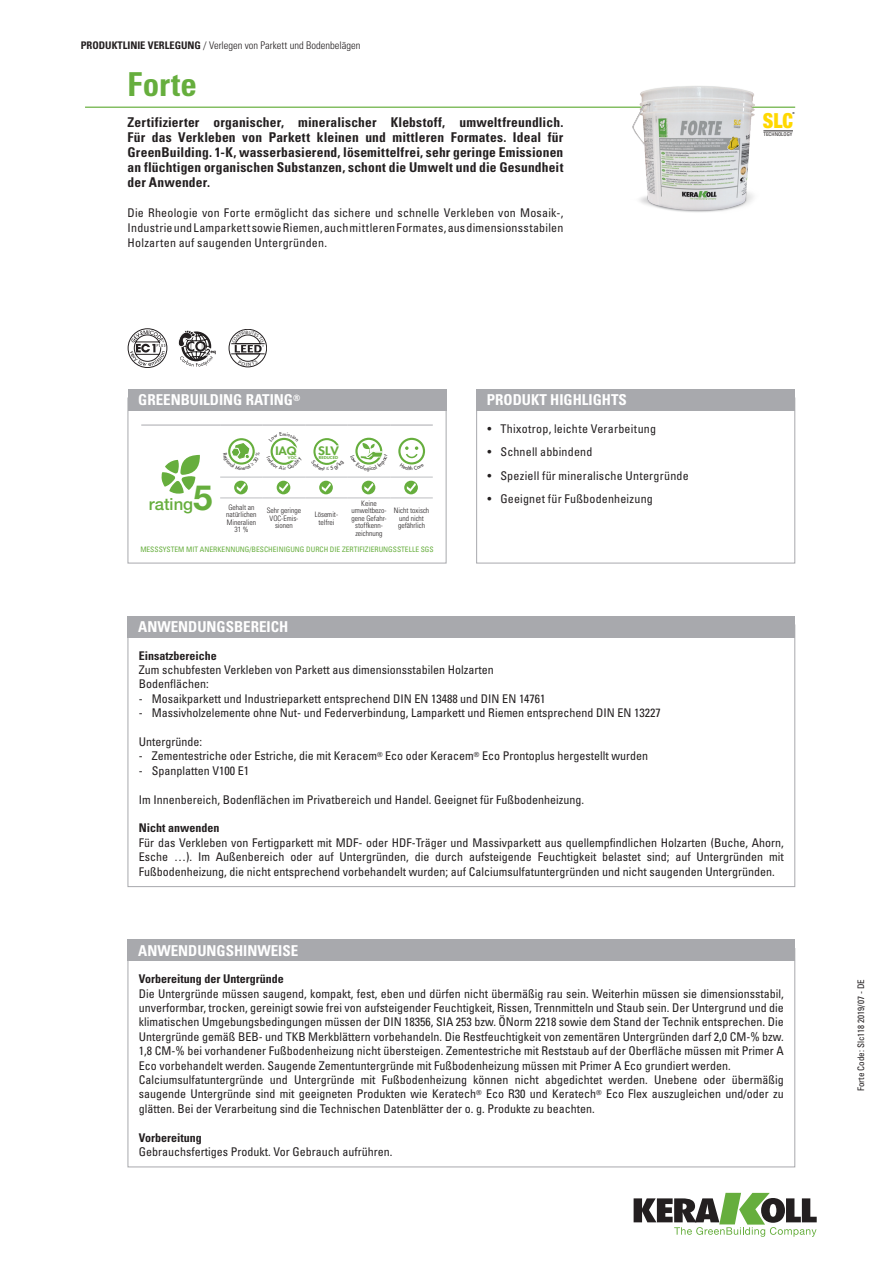
<style>
.page{position:relative;width:893px;height:1263px;background:#fff}
.page>*{position:absolute;margin:0;border:0;box-sizing:border-box;transform-origin:0 0}
.notag_nome_prod{font:700 condensed 33px "Univers LT Std";letter-spacing:.01em;color:#66ae3d}
.t1{font:900 condensed 20.85px "Helvetica Neue LT Std";color:#ffd801;scale:.95 1}
.t2{font:500 16.65px "Helvetica Neue LT Std";color:#66ae3d}
.titolo_box{font:700 condensed 15px "Univers LT Std";color:#fff}
.descr_prod_1{font:700 condensed 13.5px/15px "Univers LT Std";letter-spacing:.015em;color:#231f20;text-align:justify}
.eco_testo_box{font:condensed 12px/14.4px "Univers LT Std";color:#231f20;text-align:justify}
.testo{font:condensed 12px/14.4px "Univers LT Std";color:#231f20;text-align:justify}
.descr_prod_2{font:condensed 12px/15px "Univers LT Std";letter-spacing:.02em;color:#231f20;text-align:justify}
.eco_testo_box-2{font:condensed 12px "Univers LT Std";letter-spacing:.02em;color:#231f20}
.eco_testo_box-3{font:700 condensed 12px "Univers LT Std";color:#231f20}
.testo-2{font:700 condensed 12px "Univers LT Std";color:#231f20}
.t3{font:800 11.4px "Futura Std";color:#66ae3d;scale:1.15 1}
.t4{font:800 11.1px "Futura Std";color:#66ae3d;scale:1.11 1}
.titolo_sezioni{font:300 condensed 10.5px "Univers LT Std";color:#231f20}
.notag_eco_codice_sc{font:condensed 9px "Univers LT Std";color:#231f20}
.contenuto_rating{font:300 condensed 7.5px/7.5px "Univers LT Std";color:#231f20;text-align:center}
.attestato_sgs{font:condensed 7.5px "Univers LT Std";color:#66ae3d}
.t5{font:condensed 5.25px "Univers LT Std";color:#231f20}
.t6{font:800 3.9px "Futura Std";color:#66ae3d;scale:1.2 1}
.t7{font:800 3.9px "Futura Std";color:#66ae3d;scale:1.11 1}
.t8{font:500 condensed 2.85px "Helvetica Neue LT Std";color:#231f20}
.s1{font-weight:700}
.s2{font-weight:700;font-size:34.8px}
.s3{font-size:11.4px}
</style>
<div class="page">
<svg style="left:634px;top:1193px;width:183px;height:44px"></svg>
<hr style="left:85px;top:107px;width:710px;height:1px;background:#66ae3d">
<div style="left:476px;top:398px;width:319px;height:165px;border:1px solid #a8a9ad"></div>
<div style="left:128px;top:398px;width:318px;height:165px;border:1px solid #a8a9ad"></div>
<div style="left:128px;top:389px;width:318px;height:21px;background:#a8a9ad"></div>
<div style="left:476px;top:389px;width:319px;height:21px;background:#a8a9ad"></div>
<img style="left:622px;top:86px;width:144px;height:126px">
<svg style="left:128px;top:328px;width:39px;height:40px"></svg>
<div style="left:229px;top:329px;width:38px;height:38px;border:1px solid #231f20;border-radius:50%"></div>
<hr style="left:231px;top:354px;width:34px;height:1px;background:#231f20">
<hr style="left:231px;top:343px;width:34px;height:1px;background:#231f20">
<div style="left:128px;top:616px;width:667px;height:21px;background:#a8a9ad"></div>
<div style="left:128px;top:940px;width:667px;height:21px;background:#a8a9ad"></div>
<svg style="left:178px;top:330px;width:38px;height:37px"></svg>
<hr style="left:220px;top:477px;width:43px;height:1px;background:#bcbdc0">
<hr style="left:263px;top:477px;width:42px;height:1px;background:#bcbdc0">
<hr style="left:305px;top:477px;width:43px;height:1px;background:#bcbdc0">
<hr style="left:348px;top:477px;width:42px;height:1px;background:#bcbdc0">
<hr style="left:390px;top:477px;width:43px;height:1px;background:#bcbdc0">
<hr style="left:220px;top:498px;width:43px;height:1px;background:#bcbdc0">
<hr style="left:263px;top:498px;width:42px;height:1px;background:#bcbdc0">
<hr style="left:305px;top:498px;width:43px;height:1px;background:#bcbdc0">
<hr style="left:348px;top:498px;width:42px;height:1px;background:#bcbdc0">
<hr style="left:390px;top:498px;width:43px;height:1px;background:#bcbdc0">
<hr style="left:141px;top:425px;width:79px;height:1px;background:#a8a9ad">
<hr style="left:220px;top:425px;width:43px;height:1px;background:#a8a9ad">
<hr style="left:263px;top:425px;width:42px;height:1px;background:#a8a9ad">
<hr style="left:305px;top:425px;width:43px;height:1px;background:#a8a9ad">
<hr style="left:348px;top:425px;width:42px;height:1px;background:#a8a9ad">
<hr style="left:390px;top:425px;width:43px;height:1px;background:#a8a9ad">
<svg style="left:161px;top:455px;width:39px;height:39px"></svg>
<div style="left:228px;top:438px;width:27px;height:27px;border:2px solid #66ae3d;border-radius:50%"></div>
<div style="left:355px;top:438px;width:27px;height:27px;border:2px solid #66ae3d;border-radius:50%"></div>
<div style="left:398px;top:438px;width:27px;height:26px;border:2px solid #66ae3d;border-radius:50%"></div>
<svg style="left:234px;top:481px;width:14px;height:13px"></svg>
<svg style="left:237px;top:483px;width:9px;height:9px"></svg>
<svg style="left:277px;top:481px;width:13px;height:13px"></svg>
<svg style="left:279px;top:483px;width:9px;height:9px"></svg>
<svg style="left:319px;top:481px;width:14px;height:13px"></svg>
<svg style="left:322px;top:483px;width:9px;height:9px"></svg>
<svg style="left:362px;top:481px;width:13px;height:13px"></svg>
<svg style="left:364px;top:483px;width:9px;height:9px"></svg>
<svg style="left:404px;top:481px;width:14px;height:13px"></svg>
<svg style="left:407px;top:483px;width:9px;height:9px"></svg>
<hr style="left:763px;top:131px;width:30px;height:1px;background:#231f20">
<svg style="left:232px;top:330px;width:32px;height:36px"></svg>
<svg style="left:228px;top:442px;width:27px;height:23px"></svg>
<svg style="left:270px;top:437px;width:28px;height:28px"></svg>
<svg style="left:313px;top:438px;width:26px;height:27px"></svg>
<svg style="left:355px;top:443px;width:28px;height:22px"></svg>
<svg style="left:400px;top:446px;width:24px;height:19px"></svg>
<p class="titolo_sezioni" style="left:81px;top:39px;width:281px"><span class="s1">PRODUKTLINIE VERLEGUNG</span> / Verlegen von Parkett und Bodenbelägen</p>
<p class="notag_nome_prod" style="left:128px;top:64px;width:71px">Forte</p>
<p class="descr_prod_1" style="left:128px;top:114px;width:437px">Zertifizierter organischer, mineralischer Klebstoff, umweltfreundlich.<br>Für das Verkleben von Parkett kleinen und mittleren Formates. Ideal für GreenBuilding. 1-K, wasserbasierend, lösemittelfrei, sehr geringe Emissionen an flüchtigen organischen Substanzen, schont die Umwelt und die Gesundheit der Anwender.</p>
<p class="descr_prod_2" style="left:128px;top:205px;width:437px">Die Rheologie von Forte ermöglicht das sichere und schnelle Verkleben von Mosaik-, Industrie und Lamparkett sowie Riemen, auch mittleren Formates, aus dimensionsstabilen Holzarten auf saugenden Untergründen.</p>
<p class="titolo_box" style="left:138px;top:391px;width:164px">GREENBUILDING RATING<sup>®</sup></p>
<p class="titolo_box" style="left:487px;top:391px;width:142px">PRODUKT HIGHLIGHTS</p>
<p class="t2" style="left:149px;top:494px;width:65px">rating<span class="s2">5</span></p>
<p class="t4" style="left:275px;top:444px;width:21px"><span class="s3">I</span>AQ</p>
<p class="t7" style="left:288px;top:455px;width:9px">VOC</p>
<p class="t3" style="left:318px;top:444px;width:19px">SLV</p>
<p class="t6" style="left:319px;top:455px;width:18px">REDUCED</p>
<p class="contenuto_rating" style="left:226px;top:503px;width:32px;text-align:left">Gehalt an natürlichen<br>Mineralien</p>
<p class="contenuto_rating" style="left:234px;top:526px;width:16px">31 %</p>
<p class="contenuto_rating" style="left:267px;top:507px;width:36px">Sehr geringe<br>VOC-Emis&shy;sionen</p>
<p class="contenuto_rating" style="left:315px;top:511px;width:25px">Lösemit&shy;telfrei</p>
<p class="contenuto_rating" style="left:351px;top:499px;width:37px">Keine umweltbezo&shy;gene Gefahr&shy;stoffkenn&shy;zeichnung</p>
<p class="contenuto_rating" style="left:394px;top:507px;width:37px">Nicht toxisch und nicht gefährlich</p>
<p class="attestato_sgs" style="left:140px;top:545px;width:295px">MESSSYSTEM MIT ANERKENNUNG/BESCHEINIGUNG DURCH DIE ZERTIFIZIERUNGSSTELLE SGS</p>
<p class="titolo_box" style="left:138px;top:618px;width:152px">ANWENDUNGSBEREICH</p>
<p class="eco_testo_box" style="left:488px;top:421px;width:170px">• Thixotrop, leichte Verarbeitung</p>
<p class="eco_testo_box-2" style="left:488px;top:444px;width:106px">• Schnell abbindend</p>
<p class="eco_testo_box-2" style="left:488px;top:468px;width:203px">• Speziell für mineralische Untergründe</p>
<p class="eco_testo_box" style="left:488px;top:491px;width:167px">• Geeignet für Fußbodenheizung</p>
<p class="t1" style="left:763px;top:108px;width:33px">SLC</p>
<p class="t8" style="left:792px;top:112px;width:4px">®</p>
<p class="t5" style="left:763px;top:131px;width:31px">TECHNOLOGY</p>
<p class="testo-2" style="left:139px;top:648px;width:80px">Einsatzbereiche</p>
<p class="testo" style="left:139px;top:662px;width:356px">Zum schubfesten Verkleben von Parkett aus dimensionsstabilen Holzarten</p>
<p class="testo" style="left:139px;top:677px;width:71px">Bodenflächen:</p>
<p class="testo" style="left:139px;top:691px;width:408px">- Mosaikparkett und Industrieparkett entsprechend DIN EN 13488 und DIN EN 14761</p>
<p class="testo" style="left:139px;top:705px;width:523px">- Massivholzelemente ohne Nut- und Federverbindung, Lamparkett und Riemen entsprechend DIN EN 13227</p>
<p class="testo" style="left:139px;top:734px;width:65px">Untergründe:</p>
<p class="testo" style="left:139px;top:749px;width:511px">- Zementestriche oder Estriche, die mit Keracem<sup>®</sup> Eco oder Keracem<sup>®</sup> Eco Prontoplus hergestellt wurden</p>
<p class="testo" style="left:139px;top:763px;width:112px">- Spanplatten V100 E1</p>
<p class="testo" style="left:139px;top:792px;width:447px">Im Innenbereich, Bodenflächen im Privatbereich und Handel. Geeignet für Fußbodenheizung.</p>
<p class="testo-2" style="left:139px;top:821px;width:82px">Nicht anwenden</p>
<p class="testo" style="left:139px;top:835px;width:646px">Für das Verkleben von Fertigparkett mit MDF- oder HDF-Träger und Massivparkett aus quellempfindlichen Holzarten (Buche, Ahorn, Esche …). Im Außenbereich oder auf Untergründen, die durch aufsteigende Feuchtigkeit belastet sind; auf Untergründen mit Fußbodenheizung, die nicht entsprechend vorbehandelt wurden; auf Calciumsulfatuntergründen und nicht saugenden Untergründen.</p>
<p class="titolo_box" style="left:138px;top:941px;width:162px">ANWENDUNGSHINWEISE</p>
<p class="eco_testo_box-3" style="left:139px;top:971px;width:146px">Vorbereitung der Untergründe</p>
<p class="eco_testo_box" style="left:139px;top:986px;width:646px">Die Untergründe müssen saugend, kompakt, fest, eben und dürfen nicht übermäßig rau sein. Weiterhin müssen sie dimensionsstabil, unverformbar, trocken, gereinigt sowie frei von aufsteigender Feuchtigkeit, Rissen, Trennmitteln und Staub sein. Der Untergrund und die klimatischen Umgebungsbedingungen müssen der DIN 18356, SIA 253 bzw. ÖNorm 2218 sowie dem Stand der Technik entsprechen. Die Untergründe gemäß BEB- und TKB Merkblättern vorbehandeln. Die Restfeuchtigkeit von zementären Untergründen darf 2,0 CM-% bzw.<br>1,8 CM-% bei vorhandener Fußbodenheizung nicht übersteigen. Zementestriche mit Reststaub auf der Oberfläche müssen mit Primer A Eco vorbehandelt werden. Saugende Zementuntergründe mit Fußbodenheizung müssen mit Primer A Eco grundiert werden.</p>
<p class="eco_testo_box" style="left:139px;top:1072px;width:646px">Calciumsulfatuntergründe und Untergründe mit Fußbodenheizung können nicht abgedichtet werden. Unebene oder übermäßig saugende Untergründe sind mit geeigneten Produkten wie Keratech<sup>®</sup> Eco R30 und Keratech<sup>®</sup> Eco Flex auszugleichen und/oder zu glätten. Bei der Verarbeitung sind die Technischen Datenblätter der o. g. Produkte zu beachten.</p>
<p class="eco_testo_box-3" style="left:139px;top:1130px;width:64px">Vorbereitung</p>
<p class="eco_testo_box" style="left:139px;top:1144px;width:255px">Gebrauchsfertiges Produkt. Vor Gebrauch aufrühren.</p>
<p class="notag_eco_codice_sc" style="left:855px;top:1091px;width:113px;rotate:-90deg">Forte Code: Slc118 2019/07 - DE</p>
</div>
